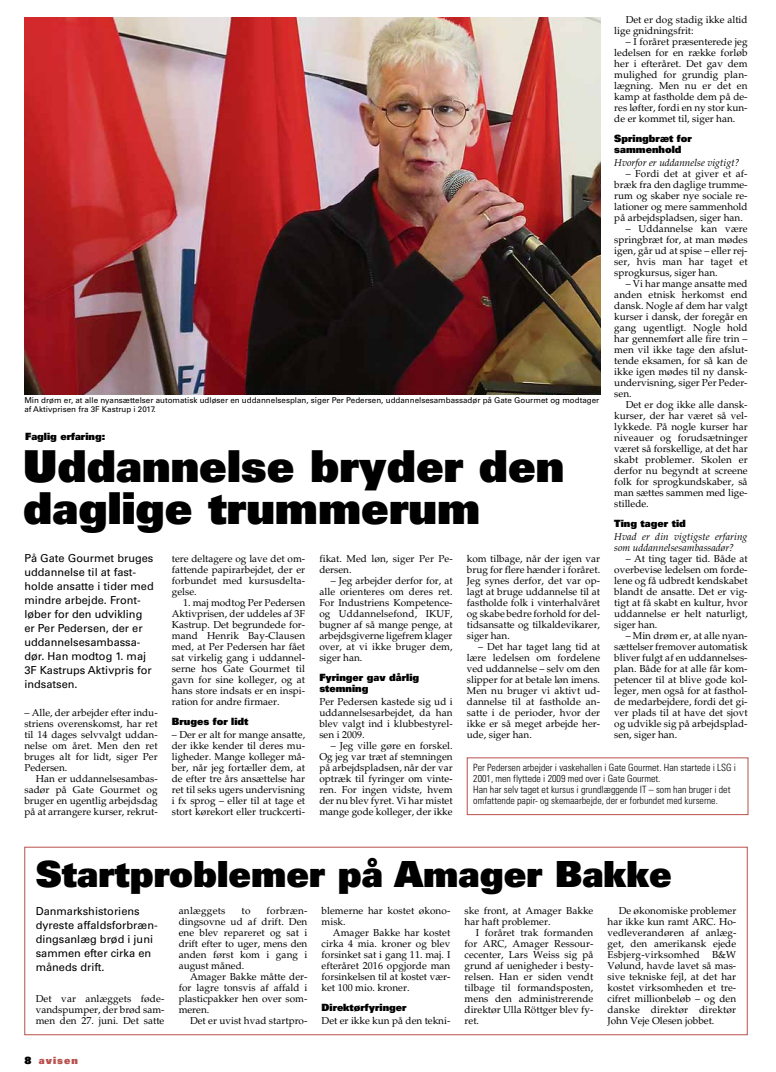
<style>
.page{position:relative;width:776px;height:1072px;background:#fff}
.page>*{position:absolute;margin:0;border:0;box-sizing:border-box;transform-origin:0 0}
.t1{font:900 44px/42px "Univers";color:#000}
.t2{font:900 36px "Univers";color:#000}
.t3{font:11px/14px "Univers";color:#000}
.t4{font:10px/11px "Palatino";color:#000;text-align:justify}
.t5{font:300 condensed 10px/11px "Univers";color:#000}
.t6{font:900 10px/11px "Univers";color:#000}
.t7{font:italic 10px/11px "Palatino";color:#000}
.t8{font:10px "Palatino";letter-spacing:.025em;color:#000}
.t9{font:900 10px "Univers";letter-spacing:.1em;color:#b9504b}
.t10{font:8px/9px "Univers";color:#000}
.s1{color:#000}
</style>
<div class="page">
<div style="left:467px;top:757px;width:281px;height:58px;border:1px solid #b9504b"></div>
<div style="left:24px;top:846px;width:723px;height:189px;border:1px solid #b9504b"></div>
<img style="left:24px;top:17px;width:576px;height:377px">
<p class="t4" style="left:614px;top:14px;width:135px;text-indent:11px">Det er dog stadig ikke altid lige gnidningsfrit:</p>
<p class="t4" style="left:614px;top:36px;width:135px;text-indent:11px">– I foråret præsenterede jeg ledelsen for en række forløb her i efteråret. Det gav dem mulighed for grundig plan&shy;lægning. Men nu er det en kamp at fastholde dem på de&shy;res løfter, fordi en ny stor kun&shy;de er kommet til, siger han.</p>
<p class="t6" style="left:614px;top:132px;width:79px">Springbræt for sammenhold</p>
<p class="t7" style="left:614px;top:157px;width:127px">Hvorfor er uddannelse vigtigt?</p>
<p class="t4" style="left:614px;top:168px;width:135px;text-indent:11px">– Fordi det at giver et af&shy;bræk fra den daglige trumme&shy;rum og skaber nye sociale re&shy;lationer og mere sammenhold på arbejdspladsen, siger han.</p>
<p class="t4" style="left:614px;top:223px;width:135px;text-indent:11px">– Uddannelse kan være springbræt for, at man mødes igen, går ud at spise – eller rej&shy;ser, hvis man har taget et sprogkursus, siger han.</p>
<p class="t4" style="left:614px;top:278px;width:135px;text-indent:11px">– Vi har mange ansatte med anden etnisk herkomst end dansk. Nogle af dem har valgt kurser i dansk, der foregår en gang ugentligt. Nogle hold har gennemført alle fire trin – men vil ikke tage den afslut&shy;tende eksamen, for så kan de ikke igen mødes til ny dansk&shy;undervisning, siger Per Peder&shy;sen.</p>
<p class="t4" style="left:614px;top:399px;width:135px;text-indent:11px">Det er dog ikke alle dansk&shy;kurser, der har været så vel&shy;lykkede. På nogle kurser har niveauer og forudsætninger været så forskellige, at det har skabt problemer. Skolen er derfor nu begyndt at screene folk for sprogkundskaber, så man sættes sammen med lige&shy;stillede.</p>
<p class="t6" style="left:614px;top:517px;width:73px">Ting tager tid</p>
<p class="t7" style="left:614px;top:531px;width:135px">Hvad er din vigtigste erfaring som uddannelsesambassadør?</p>
<p class="t4" style="left:614px;top:553px;width:135px;text-indent:11px">– At ting tager tid. Både at overbevise ledelsen om forde&shy;lene og få udbredt kendskabet blandt de ansatte. Det er vig&shy;tigt at få skabt en kultur, hvor uddannelse er helt naturligt, siger han.</p>
<p class="t4" style="left:614px;top:630px;width:135px;text-indent:11px">– Min drøm er, at alle nyan&shy;sættelser fremover automatisk bliver fulgt af en uddannelses&shy;plan. Både for at alle får kom&shy;petencer til at blive gode kol&shy;leger, men også for at fasthol&shy;de medarbejdere, fordi det gi&shy;ver plads til at have det sjovt og udvikle sig på arbejdsplad&shy;sen, siger han.</p>
<p class="t5" style="left:473px;top:762px;width:264px">Per Pedersen arbejder i vaskehallen i Gate Gourmet. Han startede i LSG i 2001, men flyttede i 2009 med over i Gate Gourmet.<br>Han har selv taget et kursus i grundlæggende IT – som han bruger i det omfattende papir- og skemaarbejde, der er forbundet med kurserne.</p>
<p class="t10" style="left:24px;top:396px;width:576px">Min drøm er, at alle nyansættelser automatisk udløser en uddannelsesplan, siger Per Pedersen, uddannelsesambassadør på Gate Gourmet og modtager af Aktivprisen fra 3F Kastrup i 2017.</p>
<p class="t6" style="left:25px;top:430px;width:81px">Faglig erfaring:</p>
<h1 class="t1" style="left:23px;top:443px;width:542px">Uddannelse bryder den daglige trummerum</h1>
<p class="t3" style="left:24px;top:551px;width:131px">På Gate Gourmet bruges uddannelse til at fast&shy;holde ansatte i tider med mindre arbejde. Front&shy;løber for den udvikling er Per Pedersen, der er uddannelsesambassa&shy;dør. Han modtog 1. maj<br>3F Kastrups Aktivpris for indsatsen.</p>
<p class="t4" style="left:24px;top:707px;width:135px">– Alle, der arbejder efter indu&shy;striens overenskomst, har ret til 14 dages selvvalgt uddan&shy;nelse om året. Men den ret bruges alt for lidt, siger Per Pedersen.</p>
<p class="t4" style="left:24px;top:773px;width:135px;text-indent:11px">Han er uddannelsesambas&shy;sadør på Gate Gourmet og bruger en ugentlig arbejdsdag på at arrangere kurser, rekrut-</p>
<p class="t4" style="left:319px;top:553px;width:135px">fikat. Med løn, siger Per Pe&shy;dersen.</p>
<p class="t4" style="left:319px;top:575px;width:135px;text-indent:11px">– Jeg arbejder derfor for, at alle orienteres om deres ret.<br>For Industriens Kompetence&shy;og Uddannelsefond, IKUF, bugner af så mange penge, at arbejdsgiverne ligefrem klager over, at vi ikke bruger dem, siger han.</p>
<p class="t6" style="left:319px;top:671px;width:101px">Fyringer gav dårlig stemning</p>
<p class="t4" style="left:319px;top:696px;width:135px">Per Pedersen kastede sig ud i uddannelsesarbejdet, da han blev valgt ind i klubbestyrel&shy;sen i 2009.</p>
<p class="t4" style="left:319px;top:740px;width:135px;text-indent:11px">– Jeg ville gøre en forskel.<br>Og jeg var træt af stemningen på arbejdspladsen, når der var optræk til fyringer om vinte&shy;ren. For ingen vidste, hvem der nu blev fyret. Vi har mistet mange gode kolleger, der ikke</p>
<p class="t4" style="left:172px;top:553px;width:135px">tere deltagere og lave det om&shy;fattende papirarbejdet, der er forbundet med kursusdelta&shy;gelse.</p>
<p class="t4" style="left:172px;top:597px;width:135px;text-indent:11px">1. maj modtog Per Pedersen Aktivprisen, der uddeles af 3F Kastrup. Det begrundede for&shy;mand Henrik Bay-Clausen med, at Per Pedersen har fået sat virkelig gang i uddannel&shy;serne hos Gate Gourmet til gavn for sine kolleger, og at hans store indsats er en inspi&shy;ration for andre firmaer.</p>
<p class="t6" style="left:172px;top:715px;width:78px">Bruges for lidt</p>
<p class="t4" style="left:172px;top:729px;width:135px">– Der er alt for mange ansatte, der ikke kender til deres mu&shy;ligheder. Mange kolleger må&shy;ber, når jeg fortæller dem, at de efter tre års ansættelse har ret til seks ugers undervisning i fx sprog – eller til at tage et stort kørekort eller truckcerti-</p>
<p class="t4" style="left:467px;top:553px;width:135px">kom tilbage, når der igen var brug for flere hænder i foråret.<br>Jeg synes derfor, det var op&shy;lagt at bruge uddannelse til at fastholde folk i vinterhalvåret og skabe bedre forhold for del&shy;tidsansatte og tilkaldevikarer, siger han.</p>
<p class="t4" style="left:467px;top:641px;width:135px;text-indent:11px">– Det har taget lang tid at lære ledelsen om fordelene ved uddannelse – selv om den slipper for at betale løn imens.<br>Men nu bruger vi aktivt ud&shy;dannelse til at fastholde an&shy;satte i de perioder, hvor der ikke er så meget arbejde her&shy;ude, siger han.</p>
<h2 class="t2" style="left:36px;top:850px;width:637px">Startproblemer på Amager Bakke</h2>
<p class="t3" style="left:36px;top:903px;width:123px">Danmarkshistoriens dyreste affaldsforbræn&shy;dingsanlæg brød i juni sammen efter cirka en måneds drift.</p>
<p class="t4" style="left:36px;top:993px;width:130px">Det var anlæggets føde&shy;vandspumper, der brød sam&shy;men den 27. juni. Det satte</p>
<p class="t9" style="left:24px;top:1053px;width:55px"><span class="s1">8</span> avisen</p>
<p class="t4" style="left:179px;top:905px;width:130px;text-indent:88px">forbræn&shy;dingsovne ud af drift. Den ene blev repareret og sat i drift efter to uger, mens den anden først kom i gang i august måned.</p>
<p class="t4" style="left:179px;top:971px;width:130px;text-indent:11px">Amager Bakke måtte der&shy;for lagre tonsvis af affald i plasticpakker hen over som&shy;meren.</p>
<p class="t4" style="left:190px;top:1015px;width:119px">Det er uvist hvad startpro-</p>
<p class="t8" style="left:179px;top:904px;width:48px">anlæggets</p>
<p class="t4" style="left:241px;top:905px;width:10px">to</p>
<p class="t4" style="left:321px;top:905px;width:130px">blemerne har kostet økono&shy;misk.</p>
<p class="t4" style="left:321px;top:927px;width:130px;text-indent:11px">Amager Bakke har kostet cirka 4 mia. kroner og blev forsinket sat i gang 11. maj. I efteråret 2016 opgjorde man forsinkelsen til at kostet vær&shy;ket 100 mio. kroner.</p>
<p class="t6" style="left:321px;top:1001px;width:86px">Direktørfyringer</p>
<p class="t4" style="left:321px;top:1015px;width:130px">Det er ikke kun på den tekni-</p>
<p class="t4" style="left:464px;top:905px;width:130px">ske front, at Amager Bakke har haft problemer.</p>
<p class="t4" style="left:464px;top:927px;width:130px;text-indent:11px">I foråret trak formanden for ARC, Amager Ressour&shy;cecenter, Lars Weiss sig på grund af uenigheder i besty&shy;relsen. Han er siden vendt tilbage til formandsposten, mens den administrerende direktør Ulla Röttger blev fy&shy;ret.</p>
<p class="t4" style="left:607px;top:905px;width:130px;text-indent:11px">De økonomiske problemer har ikke kun ramt ARC. Ho&shy;vedleverandøren af anlæg&shy;get, den amerikansk ejede Esbjerg-virksomhed B&amp;W Vølund, havde lavet så mas&shy;sive tekniske fejl, at det har kostet virksomheden et tre&shy;cifret millionbeløb – og den danske direktør direktør John Veje Olesen jobbet.</p>
</div>
